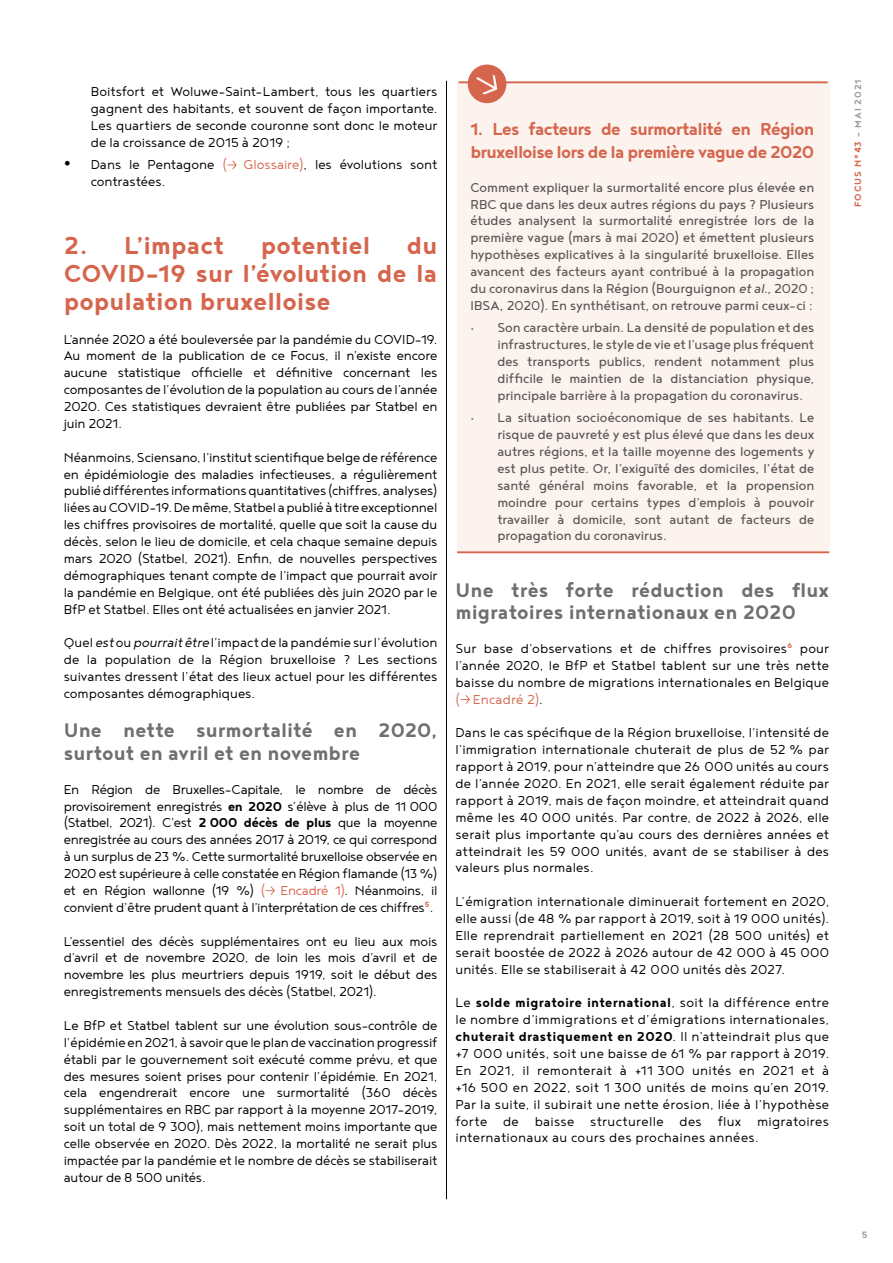
<style>
.page{position:relative;width:893px;height:1263px;background:#fff}
.page>*{position:absolute;margin:0;border:0;box-sizing:border-box;transform-origin:0 0}
.Bodytext{font:700 30px/28.2px "Noyh";color:#d5664d;text-align:justify}
.Bodytext-2{font:700 24px/22.5px "Noyh";letter-spacing:.005em;color:#706f6f}
.Bodytext-3{font:700 21px/22.5px "Noyh";letter-spacing:-.035em;color:#d5664d}
.Bodytext-4{font:300 15.75px/16.8px "Noyh";letter-spacing:-.005em;color:#000;text-align:justify}
.Bodytext_Encadré{font:15.75px/16.8px "Noyh";letter-spacing:-.005em;color:#575756;text-align:justify}
.t1{font:700 11.25px "Noyh";letter-spacing:.09em;color:#d5664d}
.t2{font:700 11.25px "Noyh";color:#9d9d9c}
.s1{color:#d5664d}
.s2{font-style:italic}
.s3{font-weight:700}
.s4{color:#9d9d9c}
</style>
<div class="page">
<div style="left:457px;top:81px;width:372px;height:472px;background:#fcf3ef"></div>
<hr style="left:459px;top:81px;width:369px;height:2px;background:#d5664d">
<hr style="left:457px;top:551px;width:372px;height:2px;background:#d5664d">
<div style="left:469px;top:65px;width:36px;height:37px;background:#d5664d;border-radius:50%"></div>
<div style="left:468px;top:65px;width:38px;height:38px;border:2px solid #d5664d;border-radius:50%"></div>
<svg style="left:476px;top:75px;width:21px;height:19px"></svg>
<svg style="left:227px;top:161px;width:10px;height:8px"></svg>
<svg style="left:266px;top:886px;width:9px;height:9px"></svg>
<svg style="left:461px;top:695px;width:9px;height:9px"></svg>
<hr style="left:446px;top:81px;width:1px;height:1118px;background:#000">
<p class="Bodytext-4" style="left:91px;top:83px;width:348px">Boitsfort et Woluwe-Saint-Lambert, tous les quartiers gagnent des habitants, et souvent de façon importante.<br>Les quartiers de seconde couronne sont donc le moteur de la croissance de 2015 à 2019 ;</p>
<p class="Bodytext-4" style="left:91px;top:156px;width:348px">Dans le Pentagone <span class="s1">( Glossaire)</span>, les évolutions sont contrastées.</p>
<p class="Bodytext" style="left:64px;top:230px;width:375px">2. L’impact potentiel du COVID-19 sur l’évolution de la population bruxelloise</p>
<p class="Bodytext-4" style="left:64px;top:330px;width:375px">L’année 2020 a été bouleversée par la pandémie du COVID-19.<br>Au moment de la publication de ce Focus, il n’existe encore aucune statistique officielle et définitive concernant les composantes de l’évolution de la population au cours de l’année 2020. Ces statistiques devraient être publiées par Statbel en juin 2021.</p>
<p class="Bodytext-4" style="left:64px;top:448px;width:375px">Néanmoins, Sciensano, l’institut scientifique belge de référence en épidémiologie des maladies infectieuses, a régulièrement publié différentes informations quantitatives (chiffres, analyses) liées au COVID-19. De même, Statbel a publié à titre exceptionnel les chiffres provisoires de mortalité, quelle que soit la cause du décès, selon le lieu de domicile, et cela chaque semaine depuis mars 2020 (Statbel, 2021). Enfin, de nouvelles perspectives démographiques tenant compte de l’impact que pourrait avoir la pandémie en Belgique, ont été publiées dès juin 2020 par le BfP et Statbel. Elles ont été actualisées en janvier 2021.</p>
<p class="Bodytext-4" style="left:64px;top:634px;width:375px">Quel <span class="s2">est</span> ou <span class="s2">pourrait être</span> l’impact de la pandémie sur l’évolution de la population de la Région bruxelloise ? Les sections suivantes dressent l’état des lieux actuel pour les différentes composantes démographiques.</p>
<p class="Bodytext-2" style="left:64px;top:718px;width:375px">Une nette surmortalité en 2020, surtout en avril et en novembre</p>
<p class="Bodytext-4" style="left:64px;top:780px;width:375px">En Région de Bruxelles-Capitale, le nombre de décès provisoirement enregistrés <span class="s3">en 2020</span> s’élève à plus de 11 000 (Statbel, 2021). C’est <span class="s3">2 000 décès de plus</span> que la moyenne enregistrée au cours des années 2017 à 2019, ce qui correspond à un surplus de 23 %. Cette surmortalité bruxelloise observée en 2020 est supérieure à celle constatée en Région flamande (13 %) et en Région wallonne (19 %) <span class="s1">( Encadré 1)</span>. Néanmoins, il convient d’être prudent quant à l’interprétation de ces chiffres<sup>5</sup>.</p>
<p class="Bodytext-4" style="left:64px;top:932px;width:375px">L’essentiel des décès supplémentaires ont eu lieu aux mois d’avril et de novembre 2020, de loin les mois d’avril et de novembre les plus meurtriers depuis 1919, soit le début des enregistrements mensuels des décès (Statbel, 2021).</p>
<p class="Bodytext-4" style="left:64px;top:1016px;width:375px">Le BfP et Statbel tablent sur une évolution sous-contrôle de l’épidémie en 2021, à savoir que le plan de vaccination progressif établi par le gouvernement soit exécuté comme prévu, et que des mesures soient prises pour contenir l’épidémie. En 2021, cela engendrerait encore une surmortalité (360 décès supplémentaires en RBC par rapport à la moyenne 2017-2019, soit un total de 9 300), mais nettement moins importante que celle observée en 2020. Dès 2022, la mortalité ne serait plus impactée par la pandémie et le nombre de décès se stabiliserait autour de 8 500 unités.</p>
<p class="Bodytext-3" style="left:470px;top:118px;width:345px">1. Les facteurs de surmortalité en Région bruxelloise lors de la première vague de 2020</p>
<p class="Bodytext_Encadré" style="left:470px;top:178px;width:345px">Comment expliquer la surmortalité encore plus élevée en RBC que dans les deux autres régions du pays ? Plusieurs études analysent la surmortalité enregistrée lors de la première vague (mars à mai 2020) et émettent plusieurs hypothèses explicatives à la singularité bruxelloise. Elles avancent des facteurs ayant contribué à la propagation du coronavirus dans la Région (Bourguignon <span class="s2">etal.</span>, 2020 ; IBSA, 2020). En synthétisant, on retrouve parmi ceux-ci :</p>
<p class="Bodytext_Encadré" style="left:497px;top:319px;width:318px;text-indent:-27px">• Son caractère urbain. La densité de population et des infrastructures, le style de vie et l’usage plus fréquent des transports publics, rendent notamment plus difficile le maintien de la distanciation physique, principale barrière à la propagation du coronavirus.</p>
<p class="Bodytext_Encadré" style="left:497px;top:409px;width:318px;text-indent:-27px">• La situation socioéconomique de ses habitants. Le risque de pauvreté y est plus élevé que dans les deux autres régions, et la taille moyenne des logements y est plus petite. Or, l’exiguïté des domiciles, l’état de santé général moins favorable, et la propension moindre pour certains types d’emplois à pouvoir travailler à domicile, sont autant de facteurs de propagation du coronavirus.</p>
<p class="Bodytext-2" style="left:455px;top:578px;width:375px">Une très forte réduction des flux migratoires internationaux en 2020</p>
<p class="Bodytext-4" style="left:455px;top:640px;width:375px">Sur base d’observations et de chiffres provisoires<sup>6</sup> pour l’année 2020, le BfP et Statbel tablent sur une très nette baisse du nombre de migrations internationales en Belgique <span class="s1">( Encadré 2)</span>.</p>
<p class="Bodytext-4" style="left:455px;top:724px;width:375px">Dans le cas spécifique de la Région bruxelloise, l’intensité de l’immigration internationale chuterait de plus de 52 % par rapport à 2019, pour n’atteindre que 26 000 unités au cours de l’année 2020. En 2021, elle serait également réduite par rapport à 2019, mais de façon moindre, et atteindrait quand même les 40 000 unités. Par contre, de 2022 à 2026, elle serait plus importante qu’au cours des dernières années et atteindrait les 59 000 unités, avant de se stabiliser à des valeurs plus normales.</p>
<p class="Bodytext-4" style="left:455px;top:893px;width:375px">L’émigration internationale diminuerait fortement en 2020, elle aussi (de 48 % par rapport à 2019, soit à 19 000 unités).<br>Elle reprendrait partiellement en 2021 (28 500 unités) et serait boostée de 2022 à 2026 autour de 42 000 à 45 000 unités. Elle se stabiliserait à 42 000 unités dès 2027.</p>
<p class="Bodytext-4" style="left:455px;top:994px;width:375px">Le <span class="s3">solde migratoire international</span>, soit la différence entre le nombre d’immigrations et d’émigrations internationales, <span class="s3">chuterait drastiquement en 2020</span>. Il n’atteindrait plus que +7 000 unités, soit une baisse de 61 % par rapport à 2019.<br>En 2021, il remonterait à +11 300 unités en 2021 et à +16 500 en 2022, soit 1 300 unités de moins qu’en 2019.<br>Par la suite, il subirait une nette érosion, liée à l’hypothèse forte de baisse structurelle des flux migratoires internationaux au cours des prochaines années.</p>
<p class="t1" style="left:851px;top:207px;width:129px;rotate:-90deg">FOCUS N°43 <span class="s4">– MAI 2021</span></p>
<p class="t2" style="left:862px;top:1228px;width:7px">5</p>
</div>
